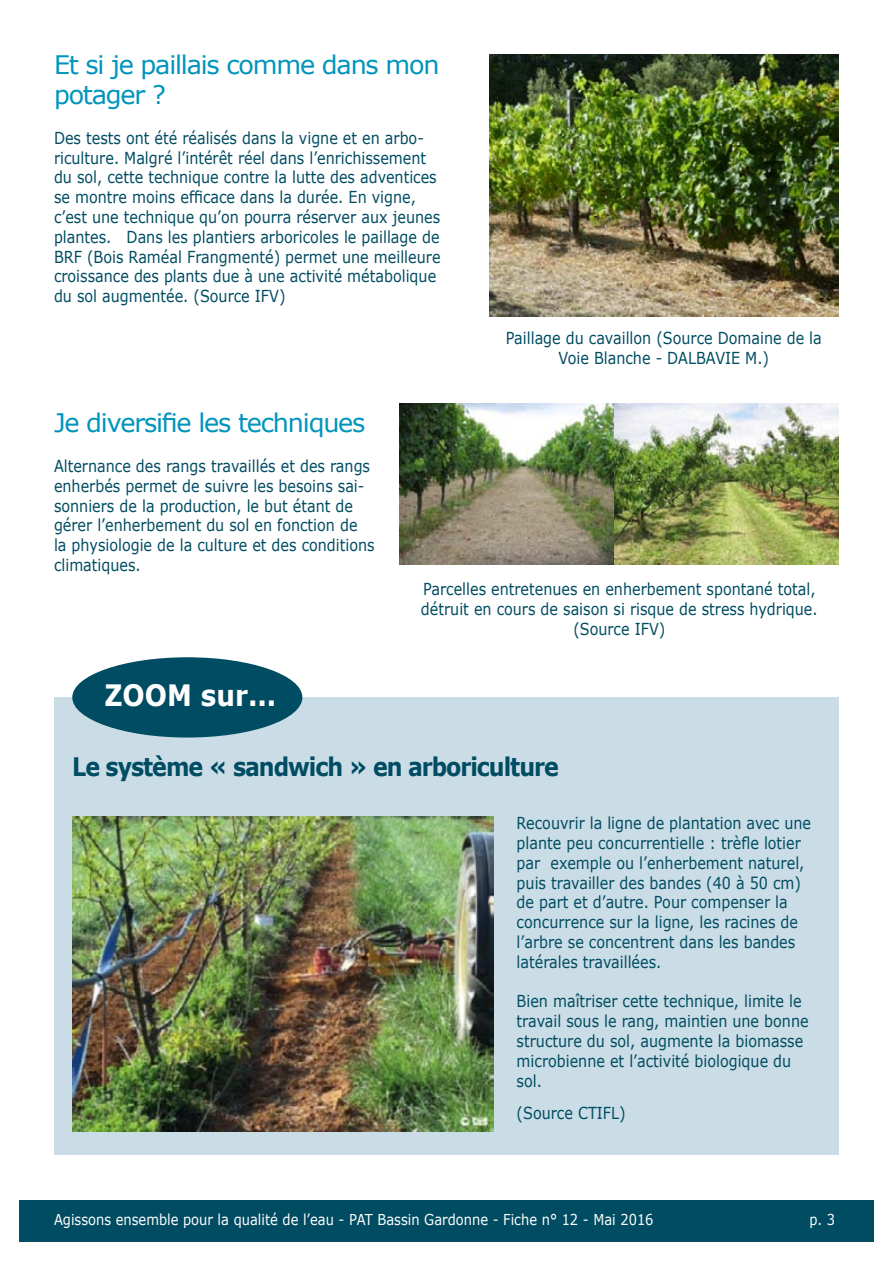
<style>
.page{position:relative;width:893px;height:1263px;background:#fff}
.page>*{position:absolute;margin:0;border:0;box-sizing:border-box;transform-origin:0 0}
.t1{font:700 29.4px "Verdana";color:#fff;scale:.89 1}
.t2{font:25.5px/30.6px "Verdana";letter-spacing:-.045em;color:#0094bd}
.t3{font:700 25.5px "Verdana";letter-spacing:-.045em;color:#004c62;scale:.87 1}
.t4{font:16.5px/19.8px "Verdana";color:#004c62;scale:.87 1}
.t5{font:15px "Verdana";color:#fff;scale:.87 1}
</style>
<div class="page">
<div style="left:54px;top:697px;width:785px;height:457px;background:#cadce5"></div>
<div style="left:19px;top:1200px;width:855px;height:41px;background:#004c62"></div>
<img style="left:489px;top:54px;width:350px;height:262px">
<img style="left:400px;top:404px;width:439px;height:161px">
<div style="left:72px;top:657px;width:230px;height:80px;background:#004c62;border-radius:50%"></div>
<img style="left:72px;top:816px;width:421px;height:315px">
<h2 class="t2" style="left:54px;top:48px;width:387px">Et si je paillais comme dans mon potager ?</h2>
<p class="t4" style="left:54px;top:127px;width:446px">Des tests ont été réalisés dans la vigne et en arbo&shy;riculture. Malgré l’intérêt réel dans l’enrichissement du sol, cette technique contre la lutte des adventices se montre moins efficace dans la durée. En vigne, c’est une technique qu’on pourra réserver aux jeunes plantes. Dans les plantiers arboricoles le paillage de BRF (Bois Raméal Frangmenté) permet une meilleure croissance des plants due à une activité métabolique du sol augmentée. (Source IFV)</p>
<h2 class="t2" style="left:54px;top:407px;width:313px">Je diversifie les techniques</h2>
<p class="t4" style="left:54px;top:455px;width:370px">Alternance des rangs travaillés et des rangs enherbés permet de suivre les besoins sai&shy;sonniers de la production, le but étant de gérer l’enherbement du sol en fonction de<br>la physiologie de la culture et des conditions climatiques.</p>
<p class="t4" style="left:506px;top:328px;width:365px;text-align:center">Paillage du cavaillon (Source Domaine de la<br>Voie Blanche - DALBAVIE M.)</p>
<h1 class="t1" style="left:104px;top:677px;width:195px">ZOOM sur...</h1>
<p class="t4" style="left:421px;top:579px;width:458px;text-align:center">Parcelles entretenues en enherbement spontané total, détruit en cours de saison si risque de stress hydrique. (Source IFV)</p>
<h2 class="t3" style="left:72px;top:750px;width:561px">Le système « sandwich » en arboriculture</h2>
<p class="t4" style="left:517px;top:813px;width:340px">Recouvrir la ligne de plantation avec une plante peu concurrentielle : trèfle lotier par exemple ou l’enherbement naturel, puis travailler des bandes (40 à 50 cm) de part et d’autre. Pour compenser la concurrence sur la ligne, les racines de l’arbre se concentrent dans les bandes latérales travaillées.</p>
<p class="t4" style="left:517px;top:991px;width:337px">Bien maîtriser cette technique, limite le travail sous le rang, maintien une bonne structure du sol, augmente la biomasse microbienne et l’activité biologique du sol.</p>
<p class="t4" style="left:517px;top:1103px;width:127px">(Source CTIFL)</p>
<p class="t5" style="left:54px;top:1210px;width:691px">Agissons ensemble pour la qualité de l’eau - PAT Bassin Gardonne - Fiche n° 12 - Mai 2016</p>
<p class="t5" style="left:810px;top:1210px;width:31px">p. 3</p>
</div>
